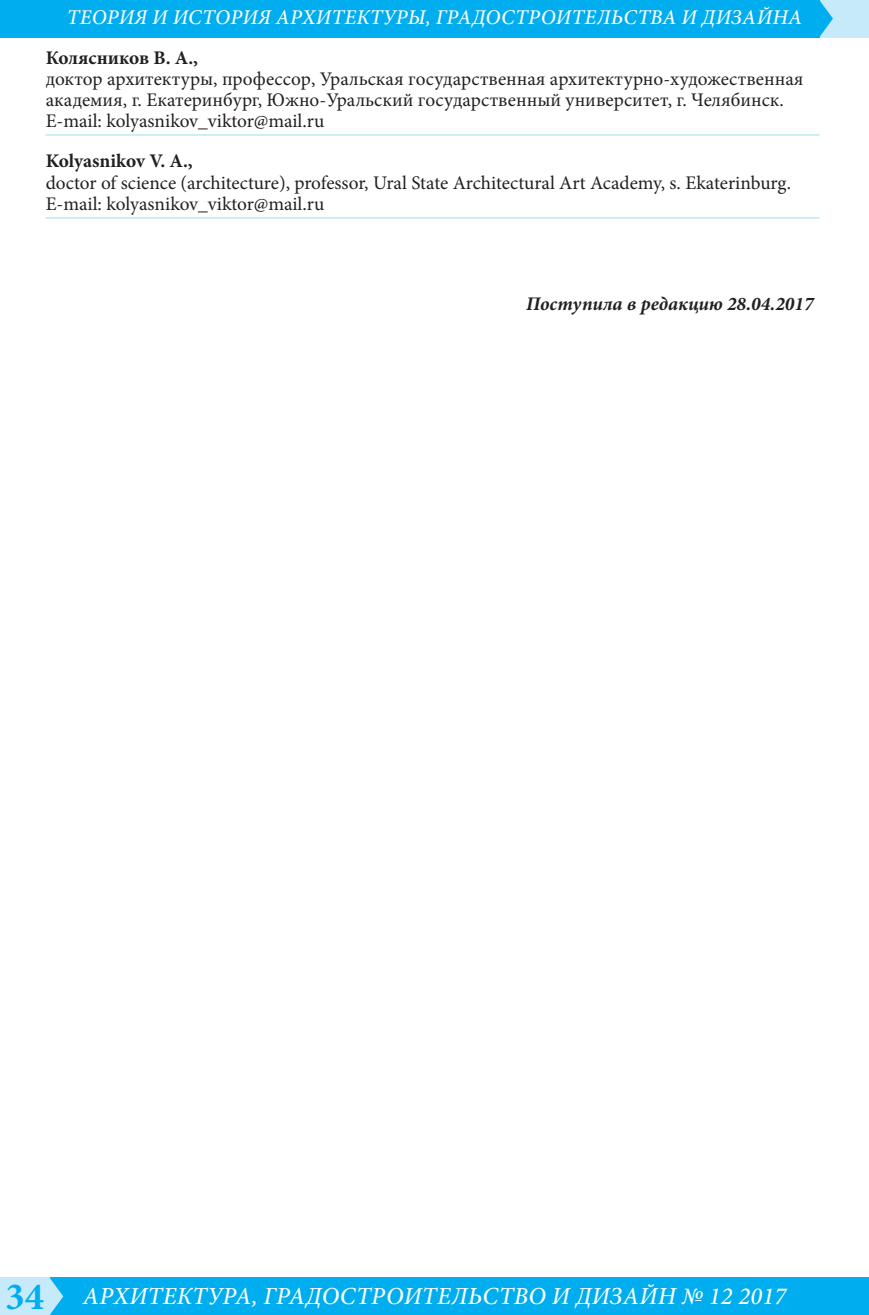
<style>
.page{position:relative;width:869px;height:1315px;background:#fff}
.page>*{position:absolute;margin:0;border:0;box-sizing:border-box;transform-origin:0 0}
.t1{font:italic 500 24.5px "Minion Pro";letter-spacing:.01em;color:#fff}
.t2{font:italic 500 21px "Minion Pro";letter-spacing:.01em;color:#fff}
.Авторы_в_конце_регал{font:19.25px/21px "Minion Pro";color:#231f20}
.Авторы_в_конце_стать{font:700 19.25px "Minion Pro";color:#231f20}
.Авторы_в_конце_Посту{font:italic 700 19.25px "Minion Pro";color:#231f20}
.s1{font-weight:700;font-style:normal;font-size:38.5px;color:#00aeef}
</style>
<div class="page">
<div style="left:46px;top:1277px;width:822px;height:38px;background:#00aeef"></div>
<div style="left:819px;top:0;width:49px;height:37px;background:#c6eafa"></div>
<div style="left:0;top:1277px;width:50px;height:38px;background:#c6eafa"></div>
<div style="left:0;top:0;width:819px;height:37px;background:#00aeef"></div>
<svg style="left:50px;top:1278px;width:13px;height:37px"></svg>
<svg style="left:819px;top:0;width:13px;height:37px"></svg>
<hr style="left:46px;top:134px;width:773px;height:2px;background:#c6eafa">
<hr style="left:46px;top:217px;width:773px;height:2px;background:#c6eafa">
<p class="t2" style="left:67px;top:3px;width:736px">ТЕОРИЯ И ИСТОРИЯ АРХИТЕКТУРЫ, ГРАДОСТРОИТЕЛЬСТВА И ДИЗАЙНА</p>
<p class="Авторы_в_конце_стать" style="left:46px;top:44px;width:154px">Колясников В. А.,</p>
<p class="Авторы_в_конце_регал" style="left:46px;top:68px;width:758px">доктор архитектуры, профессор, Уральская государственная архитектурно-художественная академия, г. Екатеринбург, Южно-Уральский государственный университет, г. Челябинск.<br>E-mail: kolyasnikov_viktor@mail.ru</p>
<p class="Авторы_в_конце_стать" style="left:46px;top:148px;width:148px">Kolyasnikov V. A.,</p>
<p class="Авторы_в_конце_регал" style="left:46px;top:172px;width:746px">doctor of science (architecture), professor, Ural State Architectural Art Academy, s. Ekaterinburg.<br>E-mail: kolyasnikov_viktor@mail.ru</p>
<p class="Авторы_в_конце_Посту" style="left:526px;top:290px;width:289px">Поступила в редакцию 28.04.2017</p>
<p class="t1" style="left:6px;top:1279px;width:781px"><span class="s1">34</span> АРХИТЕКТУРА, ГРАДОСТРОИТЕЛЬСТВО И ДИЗАЙН № 12 2017</p>
</div>
